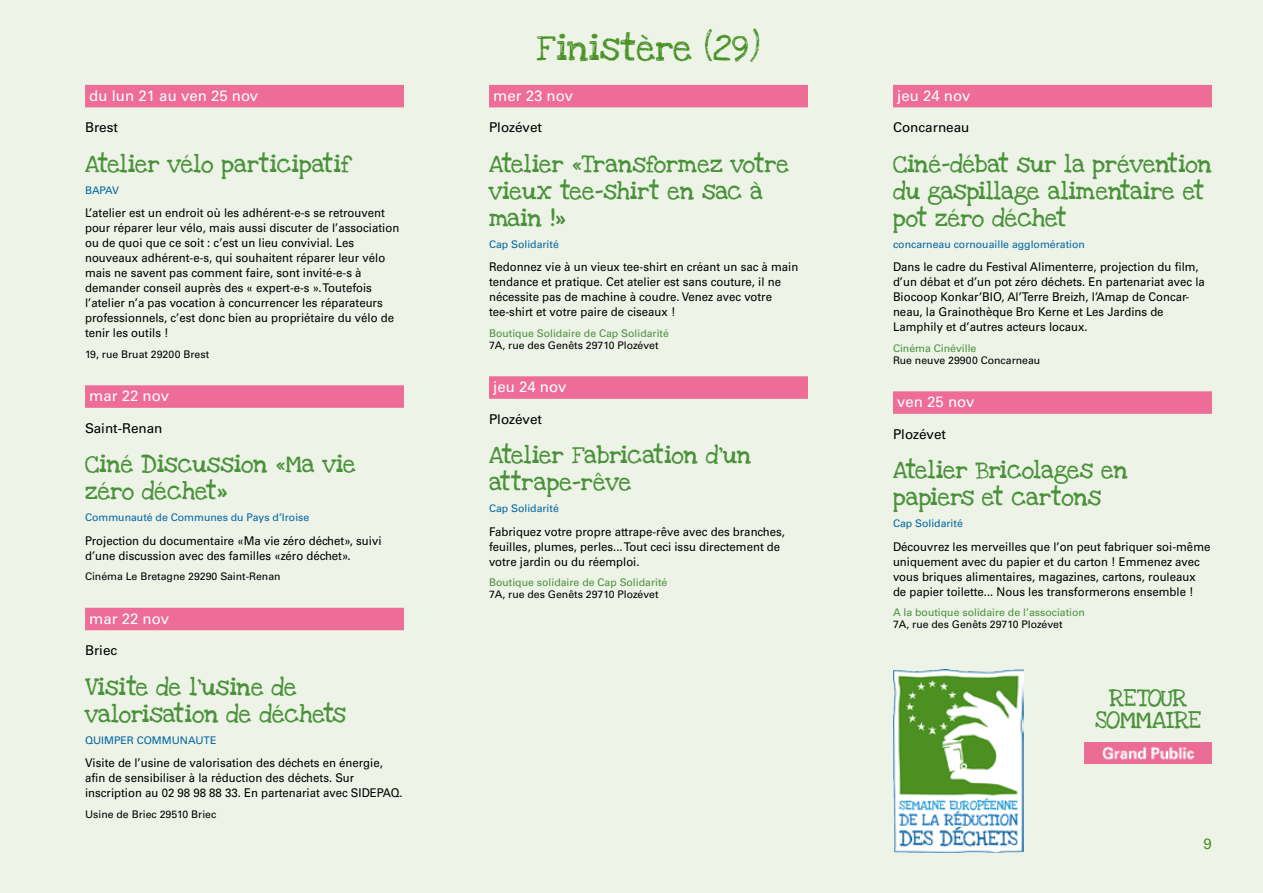
<style>
.page{position:relative;width:1263px;height:893px;background:#eef3e8}
.page>*{position:absolute;margin:0;border:0;box-sizing:border-box;transform-origin:0 0}
.t1{font:27px "Love Ya Like A Sister";color:#489225}
.t2{font:18px/27px "Love Ya Like A Sister Solid";color:#499239}
.t3{font:18px/22.5px "Love Ya Like A Sister Solid";letter-spacing:-.03em;color:#499239;text-align:center}
.t4{font:15px "Univers LT Std";color:#fff}
.t5{font:15px "Univers LT Std";color:#489225}
.t6{font:13.5px "Univers LT Std";color:#000}
.t7{font:12px/15px "Univers LT Std";color:#000;scale:.95 1}
.t8{font:10.5px "Univers LT Std";color:#000}
.t9{font:10.5px "Univers LT Std";color:#0066a2}
.t10{font:10.5px "Univers LT Std";color:#499239}
</style>
<div class="page">
<img style="left:893px;top:670px;width:131px;height:183px">
<div style="left:85px;top:85px;width:319px;height:22px;background:#ed6c98"></div>
<div style="left:85px;top:385px;width:319px;height:23px;background:#ed6c98"></div>
<div style="left:85px;top:608px;width:319px;height:22px;background:#ed6c98"></div>
<div style="left:489px;top:85px;width:319px;height:22px;background:#ed6c98"></div>
<div style="left:489px;top:376px;width:319px;height:23px;background:#ed6c98"></div>
<div style="left:893px;top:85px;width:319px;height:22px;background:#ed6c98"></div>
<div style="left:893px;top:391px;width:319px;height:23px;background:#ed6c98"></div>
<img style="left:1084px;top:743px;width:128px;height:21px">
<p class="t4" style="left:89px;top:87px;width:171px">du lun 21 au ven 25 nov</p>
<p class="t6" style="left:85px;top:119px;width:35px">Brest</p>
<h2 class="t2" style="left:85px;top:151px;width:267px">Atelier vélo participatif</h2>
<p class="t9" style="left:85px;top:184px;width:36px">BAPAV</p>
<p class="t7" style="left:85px;top:206px;width:332px">L’atelier est un endroit où les adhérent-e-s se retrouvent pour réparer leur vélo, mais aussi discuter de l’association ou de quoi que ce soit : c’est un lieu convivial. Les nouveaux adhérent-e-s, qui souhaitent réparer leur vélo mais ne savent pas comment faire, sont invité-e-s à demander conseil auprès des « expert-e-s ». Toutefois l’atelier n’a pas vocation à concurrencer les réparateurs professionnels, c’est donc bien au propriétaire du vélo de tenir les outils !</p>
<p class="t8" style="left:85px;top:348px;width:126px">19, rue Bruat 29200 Brest</p>
<p class="t4" style="left:89px;top:387px;width:81px">mar 22 nov</p>
<p class="t6" style="left:85px;top:420px;width:79px">Saint-Renan</p>
<h2 class="t2" style="left:85px;top:451px;width:272px">Ciné Discussion «Ma vie zéro déchet»</h2>
<p class="t9" style="left:85px;top:511px;width:226px">Communauté de Communes du Pays d’Iroise</p>
<p class="t7" style="left:85px;top:533px;width:314px">Projection du documentaire «Ma vie zéro déchet», suivi d’une discussion avec des familles «zéro déchet».</p>
<p class="t8" style="left:85px;top:570px;width:197px">Cinéma Le Bretagne 29290 Saint-Renan</p>
<p class="t4" style="left:89px;top:609px;width:81px">mar 22 nov</p>
<p class="t6" style="left:85px;top:642px;width:34px">Briec</p>
<h2 class="t2" style="left:85px;top:674px;width:262px">Visite de l’usine de valorisation de déchets</h2>
<p class="t9" style="left:85px;top:734px;width:133px">QUIMPER COMMUNAUTE</p>
<p class="t7" style="left:85px;top:756px;width:336px">Visite de l’usine de valorisation des déchets en énergie, afin de sensibiliser à la réduction des déchets. Sur inscription au 02 98 98 88 33. En partenariat avec SIDEPAQ.</p>
<p class="t8" style="left:85px;top:808px;width:133px">Usine de Briec 29510 Briec</p>
<h1 class="t1" style="left:536px;top:26px;width:226px">F inistère (29)</h1>
<p class="t4" style="left:493px;top:87px;width:81px">mer 23 nov</p>
<p class="t6" style="left:489px;top:119px;width:54px">Plozévet</p>
<h2 class="t2" style="left:489px;top:151px;width:302px">Atelier «Transformez votre vieux tee-shirt en sac à main !»</h2>
<p class="t9" style="left:489px;top:238px;width:71px">Cap Solidarité</p>
<p class="t7" style="left:489px;top:260px;width:327px">Redonnez vie à un vieux tee-shirt en créant un sac à main tendance et pratique. Cet atelier est sans couture, il ne nécessite pas de machine à coudre. Venez avec votre tee-shirt et votre paire de ciseaux !</p>
<p class="t10" style="left:489px;top:327px;width:181px">Boutique Solidaire de Cap Solidarité</p>
<p class="t8" style="left:489px;top:339px;width:171px">7A, rue des Genêts 29710 Plozévet</p>
<p class="t4" style="left:493px;top:378px;width:75px">jeu 24 nov</p>
<p class="t6" style="left:489px;top:411px;width:54px">Plozévet</p>
<h2 class="t2" style="left:489px;top:442px;width:264px">Atelier Fabrication d’un attrape-rêve</h2>
<p class="t9" style="left:489px;top:502px;width:71px">Cap Solidarité</p>
<p class="t7" style="left:489px;top:524px;width:313px">Fabriquez votre propre attrape-rêve avec des branches, feuilles, plumes, perles... Tout ceci issu directement de votre jardin ou du réemploi.</p>
<p class="t10" style="left:489px;top:576px;width:180px">Boutique solidaire de Cap Solidarité</p>
<p class="t8" style="left:489px;top:588px;width:171px">7A, rue des Genêts 29710 Plozévet</p>
<p class="t4" style="left:897px;top:87px;width:75px">jeu 24 nov</p>
<p class="t6" style="left:893px;top:119px;width:78px">Concarneau</p>
<h2 class="t2" style="left:893px;top:151px;width:320px">Ciné-débat sur la prévention du gaspillage alimentaire et pot zéro déchet</h2>
<p class="t9" style="left:893px;top:238px;width:193px">concarneau cornouaille agglomération</p>
<p class="t7" style="left:893px;top:260px;width:330px">Dans le cadre du Festival Alimenterre, projection du film, d’un débat et d’un pot zéro déchets. En partenariat avec la Biocoop Konkar’BIO, Al’Terre Breizh, l’Amap de Concar&shy;neau, la Grainothèque Bro Kerne et Les Jardins de Lamphily et d’autres acteurs locaux.</p>
<p class="t10" style="left:893px;top:342px;width:85px">Cinéma Cinéville</p>
<p class="t8" style="left:893px;top:354px;width:149px">Rue neuve 29900 Concarneau</p>
<p class="t4" style="left:897px;top:393px;width:79px">ven 25 nov</p>
<p class="t6" style="left:893px;top:426px;width:54px">Plozévet</p>
<h2 class="t2" style="left:893px;top:457px;width:236px">Atelier Bricolages en papiers et cartons</h2>
<p class="t9" style="left:893px;top:517px;width:71px">Cap Solidarité</p>
<p class="t7" style="left:893px;top:539px;width:336px">Découvrez les merveilles que l’on peut fabriquer soi-même uniquement avec du papier et du carton ! Emmenez avec vous briques alimentaires, magazines, cartons, rouleaux de papier toilette... Nous les transformerons ensemble !</p>
<p class="t10" style="left:893px;top:606px;width:193px">A la boutique solidaire de l’association</p>
<p class="t8" style="left:893px;top:618px;width:171px">7A, rue des Genêts 29710 Plozévet</p>
<h2 class="t3" style="left:1095px;top:687px;width:107px">RETOUR<br>SOMMAIRE</h2>
<p class="t5" style="left:1203px;top:834px;width:10px">9</p>
</div>
